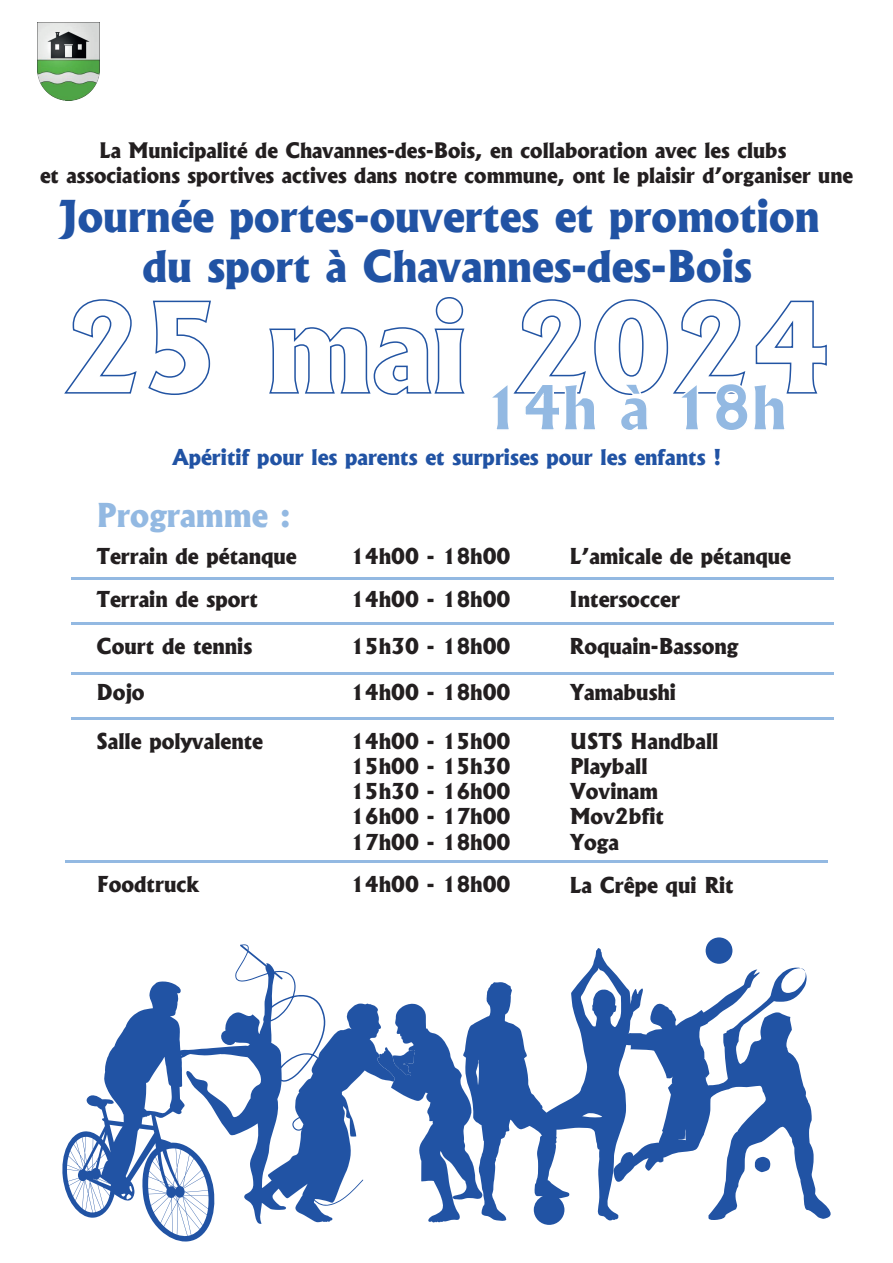
<style>
.page{position:relative;width:893px;height:1263px;background:#fff}
.page>*{position:absolute;margin:0;border:0;box-sizing:border-box;transform-origin:0 0}
.t1{font:800 60px "Albertus";color:#93b9e2}
.t2{font:800 42px/50.4px "Albertus";color:#2153a4;text-align:center}
.t3{font:800 31.5px "Albertus";color:#93b9e2}
.t4{font:800 21px/25.2px "Albertus";color:#231f20}
.t5{font:800 21px "Albertus";color:#2153a4}
.t6{font:800 20.4px/24.6px "Albertus";color:#231f20;text-align:center}
</style>
<div class="page">
<svg style="left:215px;top:944px;width:39px;height:266px"></svg>
<div style="left:706px;top:937px;width:26px;height:27px;background:#2153a4;border-radius:50%"></div>
<svg style="left:62px;top:981px;width:153px;height:260px"></svg>
<svg style="left:254px;top:948px;width:577px;height:277px"></svg>
<svg style="left:64px;top:299px;width:73px;height:95px"></svg>
<svg style="left:148px;top:300px;width:63px;height:95px"></svg>
<svg style="left:269px;top:297px;width:196px;height:98px"></svg>
<svg style="left:513px;top:299px;width:314px;height:96px"></svg>
<hr style="left:72px;top:577px;width:762px;height:2px;background:#93b9e2">
<hr style="left:72px;top:622px;width:762px;height:2px;background:#93b9e2">
<hr style="left:72px;top:673px;width:762px;height:2px;background:#93b9e2">
<hr style="left:72px;top:717px;width:762px;height:2px;background:#93b9e2">
<hr style="left:65px;top:860px;width:762px;height:2px;background:#93b9e2">
<img style="left:38px;top:23px;width:61px;height:77px">
<p class="t6" style="left:40px;top:138px;width:814px">La Municipalité de Chavannes-des-Bois, en collaboration avec les clubs<br>et associations sportives actives dans notre commune, ont le plaisir d’organiser une</p>
<h2 class="t2" style="left:59px;top:190px;width:762px">Journée portes-ouvertes et promotion du sport à Chavannes-des-Bois</h2>
<h1 class="t1" style="left:482px;top:368px;width:306px">14h à 18h</h1>
<p class="t5" style="left:172px;top:443px;width:550px">Apéritif pour les parents et surprises pour les enfants !</p>
<h3 class="t3" style="left:97px;top:494px;width:196px">Programme :</h3>
<p class="t4" style="left:97px;top:535px;width:201px;line-height:42.9px">Terrain de pétanque<br>Terrain de sport</p>
<p class="t4" style="left:97px;top:623px;width:157px;line-height:45.8px">Court de tennis<br>Dojo</p>
<p class="t4" style="left:97px;top:728px;width:168px">Salle polyvalente</p>
<p class="t4" style="left:351px;top:544px;width:161px">14h00 - 18h00</p>
<p class="t4" style="left:351px;top:587px;width:161px">14h00 - 18h00</p>
<p class="t4" style="left:351px;top:634px;width:161px">15h30 - 18h00</p>
<p class="t4" style="left:351px;top:679px;width:161px">14h00 - 18h00</p>
<p class="t4" style="left:351px;top:728px;width:161px;text-align:justify">14h00 - 15h00<br>15h00 - 15h30<br>15h30 - 16h00<br>16h00 - 17h00<br>17h00 - 18h00</p>
<p class="t4" style="left:570px;top:535px;width:223px;line-height:42.9px">L’amicale de pétanque<br>Intersoccer</p>
<p class="t4" style="left:570px;top:623px;width:170px;line-height:45.8px">Roquain-Bassong<br>Yamabushi</p>
<p class="t4" style="left:570px;top:728px;width:150px">USTS Handball<br>Playball<br>Vovinam<br>Mov2bfit<br>Yoga</p>
<p class="t4" style="left:97px;top:871px;width:104px">Foodtruck</p>
<p class="t4" style="left:351px;top:871px;width:161px">14h00 - 18h00</p>
<p class="t4" style="left:570px;top:872px;width:166px">La Crêpe qui Rit</p>
</div>
